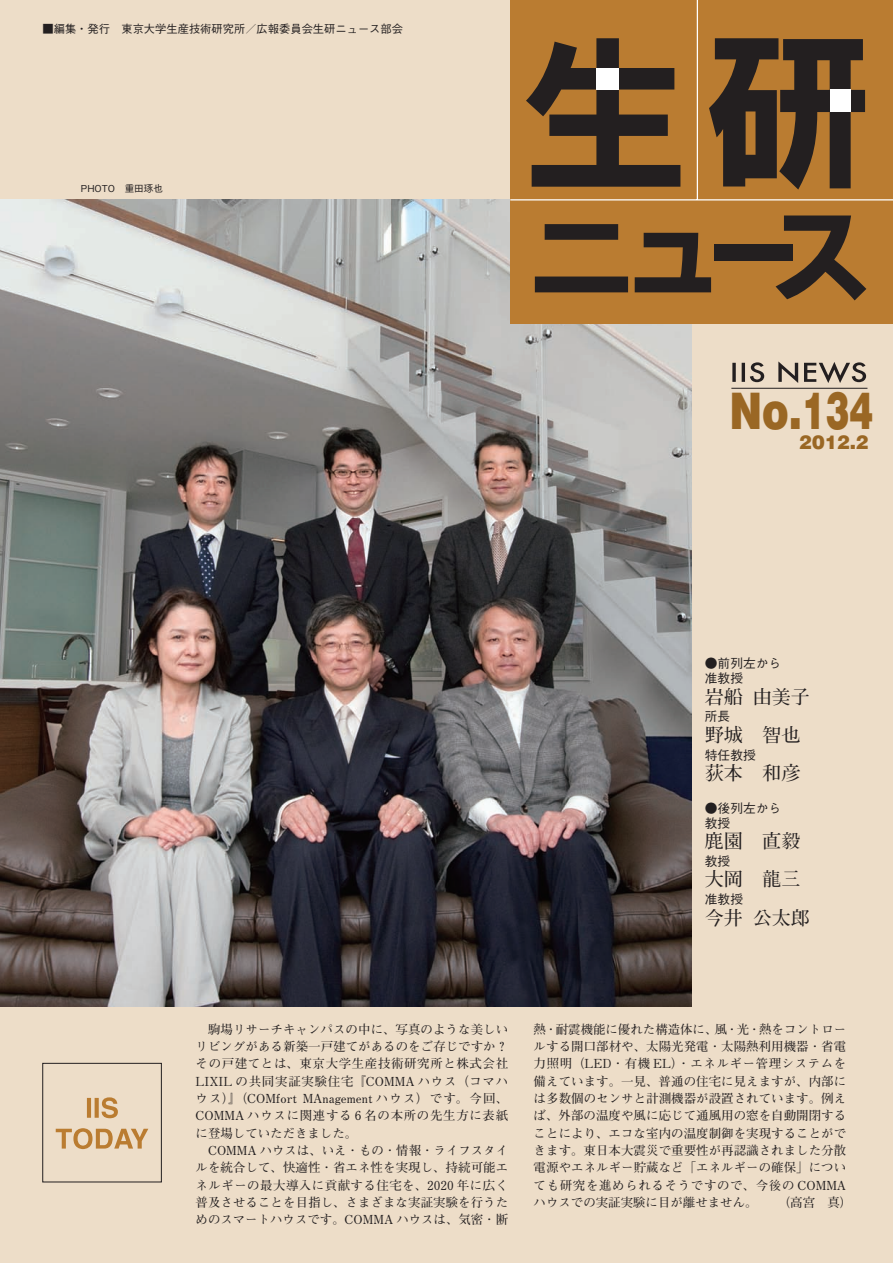
<style>
.page{position:relative;width:893px;height:1263px;background:#edddc8}
.page>*{position:absolute;margin:0;border:0;box-sizing:border-box;transform-origin:0 0}
.t1{font:900 50.55px "Swiss 721 BT";color:#9a6724;scale:.8 1}
.t2{font:19.2px "Futo Min A101 Pr 5 Bold 90 msp RKSJ H";color:#231f20}
.t3{font:900 19.2px "Swiss 721 BT";color:#9a6724}
.t4{font:12.75px/14.9px "Gothic BBB Pr 5 Medium 90 msp RKSJ H";color:#231f20}
.t5{font:12.45px/17.2px "Futo Min A101 Pr 5 Bold 90 msp RKSJ H";letter-spacing:.005em;color:#231f20}
.t6{font:11.25px "Gothic BBB Pr 5 Medium 90 msp RKSJ H";color:#231f20}
.t7{font:9.6px "Gothic BBB Pr 5 Medium 90 msp RKSJ H";color:#231f20}
.s1{font-size:51.75px}
</style>
<div class="page">
<img style="left:0;top:200px;width:691px;height:806px">
<hr style="left:731px;top:388px;width:136px;height:1px;background:#231f20">
<svg style="left:732px;top:361px;width:134px;height:22px"></svg>
<div style="left:510px;top:0;width:383px;height:323px;background:#ba7c31"></div>
<hr style="left:510px;top:199px;width:383px;height:1px;background:#fff">
<hr style="left:697px;top:0;width:1px;height:200px;background:#fff">
<div style="left:43px;top:1063px;width:119px;height:119px;border:1px solid #231f20"></div>
<svg style="left:87px;top:1097px;width:31px;height:21px"></svg>
<svg style="left:56px;top:1128px;width:92px;height:21px"></svg>
<svg style="left:526px;top:38px;width:154px;height:149px"></svg>
<svg style="left:535px;top:224px;width:93px;height:68px"></svg>
<svg style="left:635px;top:233px;width:76px;height:59px"></svg>
<div style="left:714px;top:244px;width:79px;height:17px;background:#231f20"></div>
<svg style="left:776px;top:215px;width:90px;height:85px"></svg>
<svg style="left:709px;top:38px;width:156px;height:152px"></svg>
<div style="left:830px;top:90px;width:21px;height:22px;background:#fff"></div>
<div style="left:596px;top:68px;width:23px;height:22px;background:#fff"></div>
<p class="t6" style="left:43px;top:25px;width:362px">■編集・発行　東京大学生産技術研究所／広報委員会生研ニュース部会</p>
<p class="t7" style="left:81px;top:185px;width:84px">PHOTO　重田琢也</p>
<p class="t1" style="left:729px;top:380px;width:181px">No.<span class="s1">134</span></p>
<p class="t3" style="left:800px;top:431px;width:71px">2012.2</p>
<p class="t4" style="left:705px;top:658px;width:78px">●前列左から准教授</p>
<p class="t2" style="left:705px;top:689px;width:107px">岩船 由美子</p>
<p class="t4" style="left:705px;top:711px;width:27px">所長</p>
<p class="t2" style="left:705px;top:727px;width:97px">野城　智也</p>
<p class="t4" style="left:705px;top:749px;width:53px">特任教授</p>
<p class="t2" style="left:705px;top:766px;width:97px">荻本　和彦</p>
<p class="t4" style="left:705px;top:802px;width:78px">●後列左から教授</p>
<p class="t2" style="left:705px;top:834px;width:97px">鹿園　直毅</p>
<p class="t4" style="left:705px;top:855px;width:27px">教授</p>
<p class="t2" style="left:705px;top:872px;width:97px">大岡　龍三</p>
<p class="t4" style="left:705px;top:894px;width:40px">准教授</p>
<p class="t2" style="left:705px;top:910px;width:107px">今井 公太郎</p>
<p class="t5" style="left:196px;top:1022px;width:314px">　駒場リサーチキャンパスの中に、写真のような美しいリビングがある新築一戸建てがあるのをご存じですか？その戸建てとは、東京大学生産技術研究所と株式会社<br>LIXIL の共同実証実験住宅『COMMA ハウス（コマハウス）』（COMfort MAnagement ハウス）です。今回、<br>COMMA ハウスに関連する 6 名の本所の先生方に表紙に登場していただきました。<br>　COMMA ハウスは、いえ・もの・情報・ライフスタイルを統合して、快適性・省エネ性を実現し、持続可能エネルギーの最大導入に貢献する住宅を、2020 年に広く普及させることを目指し、さまざまな実証実験を行うためのスマートハウスです。COMMA ハウスは、気密・断</p>
<p class="t5" style="left:534px;top:1022px;width:314px;text-align:justify">熱・耐震機能に優れた構造体に、風・光・熱をコントロールする開口部材や、太陽光発電・太陽熱利用機器・省電力照明（LED・有機 EL）・エネルギー管理システムを備えています。一見、普通の住宅に見えますが、内部には多数個のセンサと計測機器が設置されています。例えば、外部の温度や風に応じて通風用の窓を自動開閉することにより、エコな室内の温度制御を実現することができます。東日本大震災で重要性が再認識されました分散電源やエネルギー貯蔵など「エネルギーの確保」についても研究を進められるそうですので、今後の COMMAハウスでの実証実験に目が離せません。</p>
<p class="t5" style="left:778px;top:1195px;width:76px">（高宮　真）</p>
</div>
